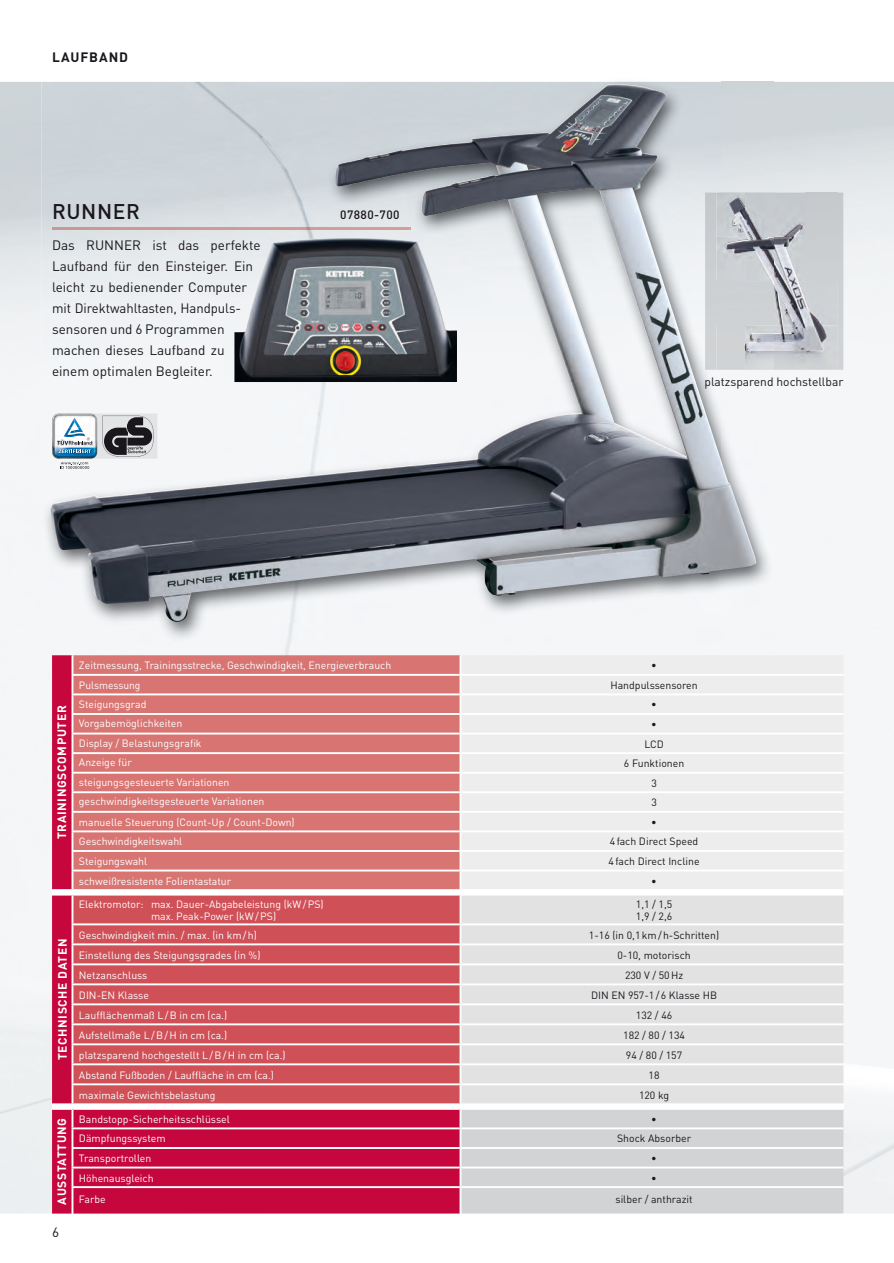
<style>
.page{position:relative;width:894px;height:1263px;background:#fff}
.page>*{position:absolute;margin:0;border:0;box-sizing:border-box;transform-origin:0 0}
.t1{font:500 21px "DINCE";letter-spacing:.03em;color:#1a171c}
.t2{font:13.5px/21px "DINCE";color:#1a171c}
.t3{font:700 13.5px "DIN Pro";letter-spacing:.06em;color:#1a171c}
.t4{font:700 12px "DINCE";letter-spacing:.05em;color:#fff}
.t5{font:12px "DINCE";color:#1a171c}
.t6{font:500 12px "DINCE";letter-spacing:.03em;color:#1a171c}
.t7{font:10.5px/11.7px "DINCE";color:#fff}
.t8{font:10.5px/11.7px "DINCE";color:#1a171c}
</style>
<div class="page">
<div style="left:52px;top:655px;width:407px;height:558px;background:#c5073d"></div>
<div style="left:73px;top:655px;width:386px;height:234px;background:#d87572"></div>
<div style="left:461px;top:655px;width:382px;height:234px;background:#ededee"></div>
<hr style="left:52px;top:890px;width:20px;height:4px;background:#fff">
<hr style="left:72px;top:890px;width:388px;height:4px;background:#fff">
<div style="left:73px;top:895px;width:386px;height:208px;background:#d05058"></div>
<div style="left:461px;top:895px;width:382px;height:28px;background:#e2e2e3"></div>
<hr style="left:52px;top:1104px;width:791px;height:4px;background:#fff">
<hr style="left:71px;top:674px;width:389px;height:1px;background:#fff">
<hr style="left:460px;top:674px;width:383px;height:1px;background:#fff">
<hr style="left:71px;top:693px;width:389px;height:2px;background:#fff">
<hr style="left:460px;top:693px;width:383px;height:2px;background:#fff">
<hr style="left:71px;top:713px;width:389px;height:2px;background:#fff">
<hr style="left:460px;top:713px;width:383px;height:2px;background:#fff">
<hr style="left:71px;top:732px;width:389px;height:2px;background:#fff">
<hr style="left:460px;top:732px;width:383px;height:2px;background:#fff">
<hr style="left:71px;top:752px;width:389px;height:2px;background:#fff">
<hr style="left:460px;top:752px;width:383px;height:2px;background:#fff">
<hr style="left:71px;top:771px;width:389px;height:2px;background:#fff">
<hr style="left:460px;top:771px;width:383px;height:2px;background:#fff">
<hr style="left:71px;top:791px;width:389px;height:2px;background:#fff">
<hr style="left:460px;top:791px;width:383px;height:2px;background:#fff">
<hr style="left:71px;top:810px;width:389px;height:2px;background:#fff">
<hr style="left:460px;top:810px;width:383px;height:2px;background:#fff">
<hr style="left:71px;top:830px;width:389px;height:2px;background:#fff">
<hr style="left:460px;top:830px;width:383px;height:2px;background:#fff">
<hr style="left:71px;top:850px;width:389px;height:2px;background:#fff">
<hr style="left:460px;top:850px;width:383px;height:2px;background:#fff">
<hr style="left:71px;top:869px;width:389px;height:2px;background:#fff">
<hr style="left:460px;top:869px;width:383px;height:2px;background:#fff">
<hr style="left:52px;top:889px;width:20px;height:2px;background:#fff">
<hr style="left:72px;top:889px;width:388px;height:2px;background:#fff">
<svg style="left:71px;top:655px;width:2px;height:235px"></svg>
<svg style="left:459px;top:655px;width:2px;height:235px"></svg>
<hr style="left:71px;top:895px;width:2px;height:28px;background:#fff">
<svg style="left:71px;top:925px;width:2px;height:178px"></svg>
<svg style="left:71px;top:1109px;width:2px;height:77px"></svg>
<svg style="left:459px;top:925px;width:384px;height:288px;background:#ddddde"></svg>
<hr style="left:71px;top:1187px;width:2px;height:29px;background:#fff">
<hr style="left:459px;top:1187px;width:2px;height:29px;background:#fff">
<hr style="left:52px;top:893px;width:20px;height:2px;background:#fff">
<hr style="left:72px;top:893px;width:388px;height:2px;background:#fff">
<hr style="left:71px;top:923px;width:389px;height:2px;background:#fff">
<hr style="left:71px;top:943px;width:389px;height:2px;background:#fff">
<hr style="left:71px;top:963px;width:389px;height:2px;background:#fff">
<hr style="left:71px;top:983px;width:389px;height:2px;background:#fff">
<hr style="left:71px;top:1003px;width:389px;height:2px;background:#fff">
<hr style="left:71px;top:1023px;width:389px;height:2px;background:#fff">
<hr style="left:71px;top:1043px;width:389px;height:2px;background:#fff">
<hr style="left:71px;top:1063px;width:389px;height:2px;background:#fff">
<hr style="left:71px;top:1083px;width:389px;height:2px;background:#fff">
<hr style="left:52px;top:1103px;width:20px;height:2px;background:#fff">
<hr style="left:72px;top:1103px;width:388px;height:2px;background:#fff">
<hr style="left:52px;top:1107px;width:20px;height:2px;background:#fff">
<hr style="left:72px;top:1107px;width:388px;height:2px;background:#fff">
<hr style="left:71px;top:1127px;width:389px;height:2px;background:#fff">
<hr style="left:71px;top:1146px;width:389px;height:2px;background:#fff">
<hr style="left:71px;top:1166px;width:389px;height:2px;background:#fff">
<hr style="left:71px;top:1186px;width:389px;height:1px;background:#fff">
<hr style="left:460px;top:943px;width:383px;height:2px;background:#fff">
<hr style="left:460px;top:963px;width:383px;height:2px;background:#fff">
<hr style="left:460px;top:983px;width:383px;height:2px;background:#fff">
<hr style="left:460px;top:1003px;width:383px;height:2px;background:#fff">
<hr style="left:460px;top:1023px;width:383px;height:2px;background:#fff">
<hr style="left:460px;top:1043px;width:383px;height:2px;background:#fff">
<hr style="left:460px;top:1063px;width:383px;height:2px;background:#fff">
<hr style="left:460px;top:1083px;width:383px;height:2px;background:#fff">
<hr style="left:460px;top:1103px;width:383px;height:2px;background:#fff">
<hr style="left:460px;top:1107px;width:383px;height:2px;background:#fff">
<hr style="left:460px;top:1127px;width:383px;height:2px;background:#fff">
<hr style="left:460px;top:1146px;width:383px;height:2px;background:#fff">
<hr style="left:460px;top:1166px;width:383px;height:2px;background:#fff">
<hr style="left:460px;top:1186px;width:383px;height:1px;background:#fff">
<img style="left:773px;top:224px;width:53px;height:128px">
<img style="left:41px;top:82px;width:680px;height:560px">
<img style="left:756px;top:198px;width:17px;height:87px">
<img style="left:756px;top:333px;width:17px;height:19px">
<img style="left:50px;top:84px;width:706px;height:538px">
<img style="left:234px;top:238px;width:223px;height:144px">
<svg style="left:52px;top:413px;width:105px;height:56px"></svg>
<p class="t3" style="left:52px;top:48px;width:77px">LAUFBAND</p>
<h1 class="t1" style="left:52px;top:198px;width:89px">RUNNER</h1>
<p class="t6" style="left:340px;top:207px;width:61px">07880-700</p>
<p class="t2" style="left:52px;top:234px;width:210px">Das RUNNER ist das perfekte<br>Laufband für den Einsteiger. Ein leicht zu bedienender Computer mit Direktwahltasten, Handpuls&shy;sensoren und 6 Programmen machen dieses Laufband zu einem optimalen Begleiter.</p>
<p class="t5" style="left:704px;top:374px;width:140px">platzsparend hochstellbar</p>
<p class="t4" style="left:54px;top:839px;width:135px;rotate:-90deg">TRAININGSCOMPUTER</p>
<p class="t4" style="left:54px;top:1060px;width:123px;rotate:-90deg">TECHNISCHE DATEN</p>
<p class="t7" style="left:79px;top:659px;width:314px">Zeitmessung, Trainingsstrecke, Geschwindigkeit, Energieverbrauch</p>
<p class="t8" style="left:651px;top:659px;width:7px">•</p>
<p class="t7" style="left:79px;top:679px;width:63px">Pulsmessung</p>
<p class="t8" style="left:610px;top:679px;width:89px">Handpulssensoren</p>
<p class="t7" style="left:79px;top:697px;width:69px">Steigungsgrad</p>
<p class="t8" style="left:651px;top:698px;width:7px">•</p>
<p class="t7" style="left:79px;top:717px;width:105px">Vorgabemöglichkeiten</p>
<p class="t8" style="left:651px;top:718px;width:7px">•</p>
<p class="t7" style="left:79px;top:737px;width:124px">Display / Belastungsgrafik</p>
<p class="t8" style="left:644px;top:737px;width:21px">LCD</p>
<p class="t7" style="left:79px;top:756px;width:54px">Anzeige für</p>
<p class="t8" style="left:623px;top:757px;width:62px">6 Funktionen</p>
<p class="t7" style="left:79px;top:776px;width:152px">steigungsgesteuerte Variationen</p>
<p class="t8" style="left:651px;top:777px;width:7px">3</p>
<p class="t7" style="left:79px;top:795px;width:187px">geschwindigkeitsgesteuerte Variationen</p>
<p class="t8" style="left:651px;top:796px;width:7px">3</p>
<p class="t7" style="left:79px;top:816px;width:217px">manuelle Steuerung (Count-Up / Count-Down)</p>
<p class="t8" style="left:651px;top:816px;width:7px">•</p>
<p class="t7" style="left:79px;top:834px;width:105px">Geschwindigkeitswahl</p>
<p class="t8" style="left:609px;top:835px;width:90px">4 fach Direct Speed</p>
<p class="t7" style="left:79px;top:855px;width:70px">Steigungswahl</p>
<p class="t8" style="left:608px;top:855px;width:92px">4 fach Direct Incline</p>
<p class="t7" style="left:79px;top:874px;width:154px">schweißresistente Folientastatur</p>
<p class="t8" style="left:651px;top:874px;width:7px">•</p>
<p class="t7" style="left:151px;top:898px;width:174px;text-indent:-72px">Elektromotor: max. Dauer-Abgabeleistung (kW / PS) max. Peak-Power (kW / PS)</p>
<p class="t8" style="left:635px;top:898px;width:38px">1,1 / 1,5<br>1,9 / 2,6</p>
<p class="t7" style="left:79px;top:928px;width:179px">Geschwindigkeit min. / max. (in km / h)</p>
<p class="t8" style="left:589px;top:928px;width:132px">1-16 (in 0,1 km / h-Schritten)</p>
<p class="t7" style="left:79px;top:948px;width:183px">Einstellung des Steigungsgrades (in %)</p>
<p class="t8" style="left:617px;top:948px;width:75px">0-10, motorisch</p>
<p class="t7" style="left:79px;top:968px;width:70px">Netzanschluss</p>
<p class="t8" style="left:625px;top:968px;width:60px">230 V / 50 Hz</p>
<p class="t7" style="left:79px;top:988px;width:72px">DIN-EN Klasse</p>
<p class="t8" style="left:591px;top:988px;width:127px">DIN EN 957-1 / 6 Klasse HB</p>
<p class="t7" style="left:79px;top:1008px;width:150px">Laufflächenmaß L / B in cm (ca.)</p>
<p class="t8" style="left:635px;top:1008px;width:38px">132 / 46</p>
<p class="t7" style="left:79px;top:1028px;width:150px">Aufstellmaße L / B / H in cm (ca.)</p>
<p class="t8" style="left:623px;top:1028px;width:63px">182 / 80 / 134</p>
<p class="t7" style="left:79px;top:1048px;width:208px">platzsparend hochgestellt L / B / H in cm (ca.)</p>
<p class="t8" style="left:626px;top:1048px;width:58px">94 / 80 / 157</p>
<p class="t7" style="left:79px;top:1068px;width:197px">Abstand Fußboden / Lauffläche in cm (ca.)</p>
<p class="t8" style="left:648px;top:1068px;width:12px">18</p>
<p class="t7" style="left:79px;top:1088px;width:138px">maximale Gewichtsbelastung</p>
<p class="t8" style="left:639px;top:1088px;width:32px">120 kg</p>
<p class="t4" style="left:54px;top:1204px;width:88px;rotate:-90deg">AUSSTATTUNG</p>
<p class="t7" style="left:79px;top:1112px;width:152px">Bandstopp-Sicherheitsschlüssel</p>
<p class="t8" style="left:651px;top:1112px;width:7px">•</p>
<p class="t7" style="left:79px;top:1132px;width:88px">Dämpfungssystem</p>
<p class="t8" style="left:617px;top:1132px;width:76px">Shock Absorber</p>
<p class="t7" style="left:79px;top:1152px;width:74px">Transportrollen</p>
<p class="t8" style="left:651px;top:1152px;width:7px">•</p>
<p class="t7" style="left:79px;top:1171px;width:76px">Höhenausgleich</p>
<p class="t8" style="left:651px;top:1171px;width:7px">•</p>
<p class="t7" style="left:79px;top:1192px;width:28px">Farbe</p>
<p class="t8" style="left:615px;top:1192px;width:79px">silber / anthrazit</p>
<p class="t2" style="left:52px;top:1221px;width:9px">6</p>
</div>
